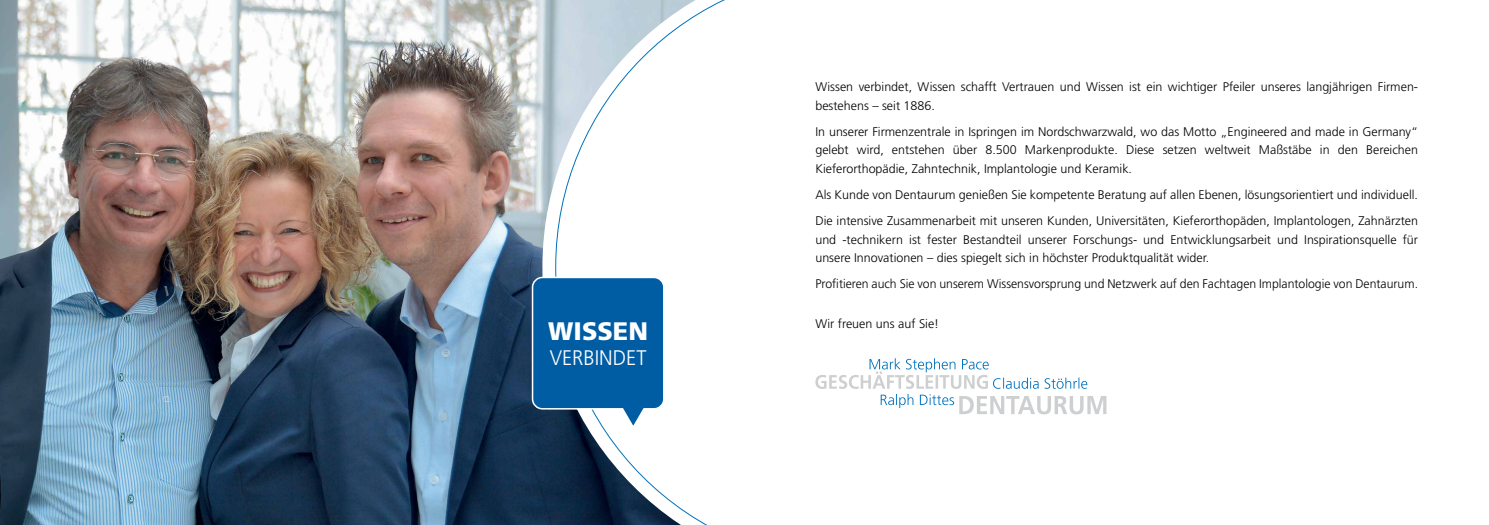
<style>
.page{position:relative;width:1489px;height:525px;background:#fff}
.page>*{position:absolute;margin:0;border:0;box-sizing:border-box;transform-origin:0 0}
.t1{font:900 25.25px "Frutiger LT Std";color:#fff}
.t2{font:300 21.12px "Frutiger LT Std";color:#fff;scale:.96 1}
.t3{font:300 12.5px/18.8px "Frutiger LT Std";color:#000}
</style>
<div class="page">
<img style="left:0;top:0;width:542px;height:524px">
<svg style="left:555px;top:0;width:170px;height:524px"></svg>
<svg style="left:531px;top:276px;width:134px;height:154px;background:#1f6da9"></svg>
<svg style="left:815px;top:358px;width:291px;height:56px"></svg>
<p class="t3" style="left:815px;top:77px;width:603px">Wissen verbindet, Wissen schafft Vertrauen und Wissen ist ein wichtiger Pfeiler unseres langjährigen Firmen‑ bestehens – seit 1886.</p>
<p class="t3" style="left:815px;top:122px;width:604px;text-align:justify">In unserer Firmenzentrale in Ispringen im Nordschwarzwald, wo das Motto „Engineered and made in Germany“ gelebt wird, entstehen über 8.500 Markenprodukte. Diese setzen weltweit Maßstäbe in den Bereichen Kieferorthopädie, Zahntechnik, Implantologie und Keramik.</p>
<p class="t3" style="left:815px;top:182px;width:604px;line-height:25.9px">Als Kunde von Dentaurum genießen Sie kompetente Beratung auf allen Ebenen, lösungsorientiert und individuell.<br>Die intensive Zusammenarbeit mit unseren Kunden, Universitäten, Kieferorthopäden, Implantologen, Zahnärzten</p>
<p class="t3" style="left:815px;top:230px;width:604px">und -technikern ist fester Bestandteil unserer Forschungs- und Entwicklungsarbeit und Inspirationsquelle für unsere Innovationen – dies spiegelt sich in höchster Produktqualität wider.</p>
<p class="t3" style="left:815px;top:274px;width:604px">Profitieren auch Sie von unserem Wissensvorsprung und Netzwerk auf den Fachtagen Implantologie von Dentaurum.</p>
<h1 class="t1" style="left:548px;top:316px;width:101px">WISSEN</h1>
<p class="t3" style="left:815px;top:314px;width:125px">Wir freuen uns auf Sie!</p>
<h2 class="t2" style="left:550px;top:345px;width:102px">VERBINDET</h2>
</div>
